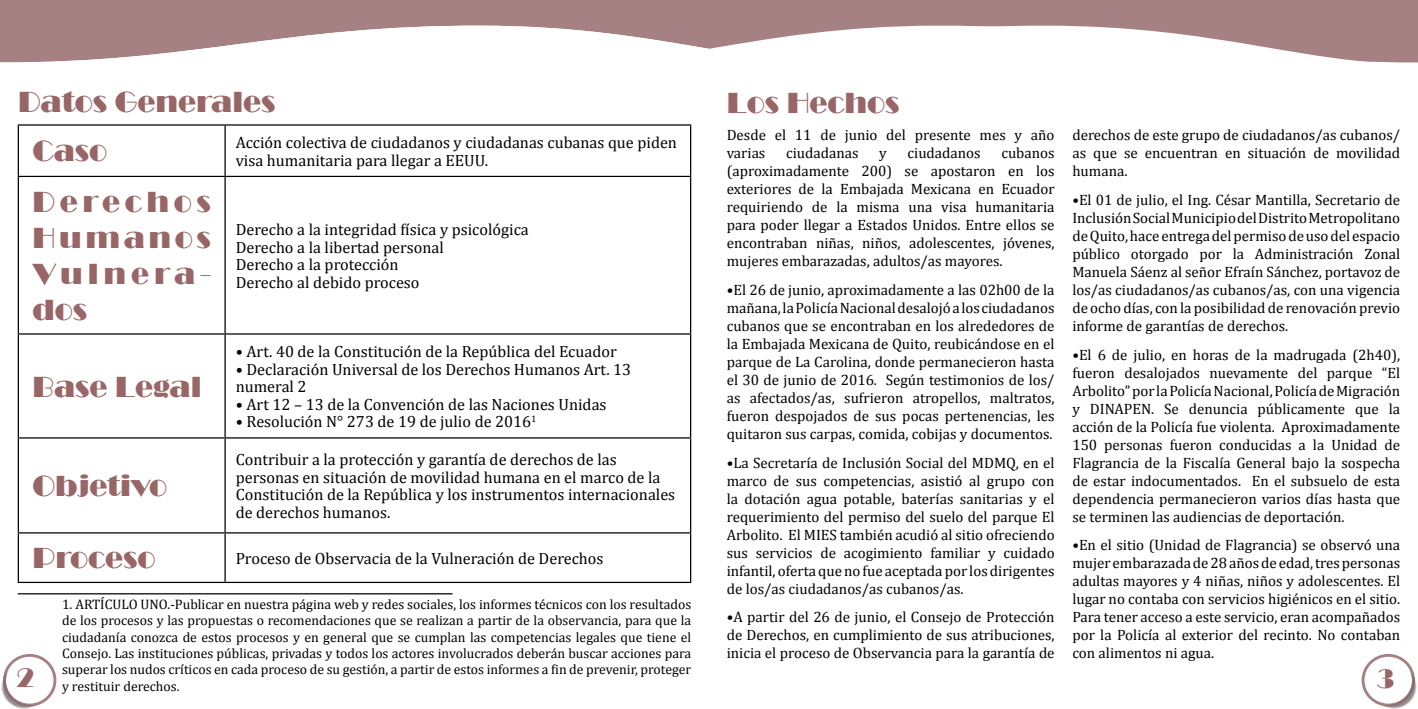
<style>
.page{position:relative;width:1418px;height:709px;background:#fff}
.page>*{position:absolute;margin:0;border:0;box-sizing:border-box;transform-origin:0 0}
.t1{font:30px/36px "Broadway";color:#986667}
.t2{font:27.5px "Broadway";color:#986667}
.t3{font:16.25px/17.5px "Cambria";color:#000}
.t4{font:15px/18px "Cambria";color:#000;text-align:justify}
.t5{font:13.75px/16.2px "Cambria";color:#000;text-align:justify}
.s1{font-family:"Minion Pro";font-size:21.25px;color:#000}
</style>
<div class="page">
<svg style="left:709px;top:0;width:708px;height:63px;fill:#a68183"></svg>
<img style="left:1384px;top:674px;width:33px;height:35px">
<svg style="left:1361px;top:654px;width:53px;height:52px"></svg>
<svg style="left:0;top:0;width:709px;height:63px;fill:#a68183"></svg>
<img style="left:1px;top:679px;width:33px;height:30px">
<svg style="left:3px;top:654px;width:53px;height:52px"></svg>
<hr style="left:18px;top:124px;width:207px;height:2px;background:#000">
<hr style="left:18px;top:126px;width:1px;height:50px;background:#000">
<hr style="left:225px;top:124px;width:466px;height:2px;background:#000">
<hr style="left:224px;top:126px;width:2px;height:50px;background:#000">
<hr style="left:690px;top:126px;width:1px;height:50px;background:#000">
<hr style="left:18px;top:176px;width:207px;height:1px;background:#000">
<hr style="left:18px;top:177px;width:1px;height:156px;background:#000">
<hr style="left:225px;top:176px;width:466px;height:1px;background:#000">
<hr style="left:224px;top:177px;width:2px;height:156px;background:#000">
<hr style="left:690px;top:177px;width:1px;height:156px;background:#000">
<hr style="left:18px;top:333px;width:207px;height:1px;background:#000">
<hr style="left:18px;top:334px;width:1px;height:103px;background:#000">
<hr style="left:225px;top:333px;width:466px;height:1px;background:#000">
<hr style="left:224px;top:334px;width:2px;height:103px;background:#000">
<hr style="left:690px;top:334px;width:1px;height:103px;background:#000">
<hr style="left:18px;top:437px;width:207px;height:1px;background:#000">
<hr style="left:18px;top:438px;width:1px;height:94px;background:#000">
<hr style="left:225px;top:437px;width:466px;height:1px;background:#000">
<hr style="left:224px;top:438px;width:2px;height:94px;background:#000">
<hr style="left:690px;top:438px;width:1px;height:94px;background:#000">
<hr style="left:18px;top:532px;width:207px;height:1px;background:#000">
<hr style="left:18px;top:533px;width:1px;height:49px;background:#000">
<hr style="left:225px;top:532px;width:466px;height:1px;background:#000">
<hr style="left:224px;top:533px;width:2px;height:49px;background:#000">
<hr style="left:690px;top:533px;width:1px;height:49px;background:#000">
<hr style="left:18px;top:582px;width:207px;height:1px;background:#000">
<hr style="left:225px;top:582px;width:466px;height:1px;background:#000">
<hr style="left:18px;top:593px;width:434px;height:1px;background:#000">
<h1 class="t1" style="left:33px;top:77px;width:245px;line-height:49.8px;text-indent:-15px">Datos Generales<br>Caso</h1>
<h1 class="t1" style="left:726px;top:85px;width:174px">Los Hechos</h1>
<p class="t4" style="left:726px;top:126px;width:329px">Desde el 11 de junio del presente mes y año varias</p>
<p class="t4" style="left:1072px;top:126px;width:329px">derechos de este grupo de ciudadanos/as cubanos/ as que se encuentran en situación de movilidad humana.</p>
<p class="t4" style="left:1072px;top:191px;width:329px">•El 01 de julio, el Ing. César Mantilla, Secretario de Inclusión Social Municipio del Distrito Metropolitano de Quito, hace entrega del permiso de uso del espacio público otorgado por la Administración Zonal Manuela Sáenz al señor Efraín Sánchez, portavoz de los/as ciudadanos/as cubanos/as, con una vigencia de ocho días, con la posibilidad de renovación previo informe de garantías de derechos.</p>
<p class="t4" style="left:1072px;top:345px;width:329px">•El 6 de julio, en horas de la madrugada (2h40), fueron desalojados nuevamente del parque “El Arbolito” por la Policía Nacional, Policía de Migración y DINAPEN. Se denuncia públicamente que la acción de la Policía fue violenta. Aproximadamente 150 personas fueron conducidas a la Unidad de Flagrancia de la Fiscalía General bajo la sospecha de estar indocumentados. En el subsuelo de esta dependencia permanecieron varios días hasta que se terminen las audiencias de deportación.</p>
<p class="t4" style="left:1072px;top:536px;width:329px">•En el sitio (Unidad de Flagrancia) se observó una mujer embarazada de 28 años de edad, tres personas adultas mayores y 4 niñas, niños y adolescentes. El lugar no contaba con servicios higiénicos en el sitio.<br>Para tener acceso a este servicio, eran acompañados por la Policía al exterior del recinto. No contaban con alimentos ni agua.</p>
<p class="t3" style="left:236px;top:134px;width:443px">Acción colectiva de ciudadanos y ciudadanas cubanas que piden visa humanitaria para llegar a EEUU.</p>
<p class="t4" style="left:726px;top:144px;width:329px;text-indent:275px">cubanos (aproximadamente 200) se apostaron en los exteriores de la Embajada Mexicana en Ecuador requiriendo de la misma una visa humanitaria para poder llegar a Estados Unidos. Entre ellos se encontraban niñas, niños, adolescentes, jóvenes, mujeres embarazadas, adultos/as mayores.</p>
<p class="t4" style="left:726px;top:281px;width:329px">•El 26 de junio, aproximadamente a las 02h00 de la mañana, la Policía Nacional desalojó a los ciudadanos cubanos que se encontraban en los alrededores de la Embajada Mexicana de Quito, reubicándose en el parque de La Carolina, donde permanecieron hasta el 30 de junio de 2016. Según testimonios de los/ as afectados/as, sufrieron atropellos, maltratos, fueron despojados de sus pocas pertenencias, les quitaron sus carpas, comida, cobijas y documentos.</p>
<p class="t4" style="left:726px;top:453px;width:329px">•La Secretaría de Inclusión Social del MDMQ, en el marco de sus competencias, asistió al grupo con la dotación agua potable, baterías sanitarias y el requerimiento del permiso del suelo del parque El Arbolito. El MIES también acudió al sitio ofreciendo sus servicios de acogimiento familiar y cuidado infantil, oferta que no fue aceptada por los dirigentes de los/as ciudadanos/as cubanos/as.</p>
<p class="t4" style="left:726px;top:608px;width:329px">•A partir del 26 de junio, el Consejo de Protección de Derechos, en cumplimiento de sus atribuciones, inicia el proceso de Observancia para la garantía de</p>
<p class="t4" style="left:786px;top:144px;width:74px">ciudadanas</p>
<p class="t4" style="left:879px;top:144px;width:9px">y</p>
<p class="t4" style="left:907px;top:144px;width:75px">ciudadanos</p>
<h1 class="t1" style="left:33px;top:184px;width:180px;text-align:justify">Derechos Humanos Vulnera&shy;dos</h1>
<p class="t3" style="left:236px;top:221px;width:294px">Derecho a la integridad física y psicológica<br>Derecho a la libertad personal<br>Derecho a la protección<br>Derecho al debido proceso</p>
<p class="t3" style="left:236px;top:343px;width:382px">• Art. 40 de la Constitución de la República del Ecuador</p>
<p class="t3" style="left:236px;top:360px;width:397px">• Declaración Universal de los Derechos Humanos Art. 13 numeral 2</p>
<p class="t3" style="left:236px;top:395px;width:372px">• Art 12 – 13 de la Convención de las Naciones Unidas</p>
<p class="t3" style="left:236px;top:413px;width:302px">• Resolución N° 273 de 19 de julio de 2016<sup>1</sup></p>
<h1 class="t1" style="left:33px;top:368px;width:171px">Base Legal</h1>
<p class="t3" style="left:236px;top:451px;width:441px">Contribuir a la protección y garantía de derechos de las personas en situación de movilidad humana en el marco de la Constitución de la República y los instrumentos internacionales de derechos humanos.</p>
<h1 class="t1" style="left:33px;top:468px;width:136px">Objetivo</h1>
<h1 class="t1" style="left:33px;top:540px;width:124px">Proceso</h1>
<p class="t3" style="left:236px;top:549px;width:369px">Proceso de Observacia de la Vulneración de Derechos</p>
<p class="t5" style="left:62px;top:596px;width:630px">1. ARTÍCULO UNO.-Publicar en nuestra página web y redes sociales, los informes técnicos con los resultados de los procesos y las propuestas o recomendaciones que se realizan a partir de la observancia, para que la ciudadanía conozca de estos procesos y en general que se cumplan las competencias legales que tiene el Consejo. Las instituciones públicas, privadas y todos los actores involucrados deberán buscar acciones para superar los nudos críticos en cada proceso de su gestión, a partir de estos informes a fin de prevenir, proteger y restituir derechos.</p>
<h2 class="t2" style="left:17px;top:662px;width:19px">2<span class="s1">2</span></h2>
<h2 class="t2" style="left:1377px;top:662px;width:19px">3<span class="s1">3</span></h2>
</div>
